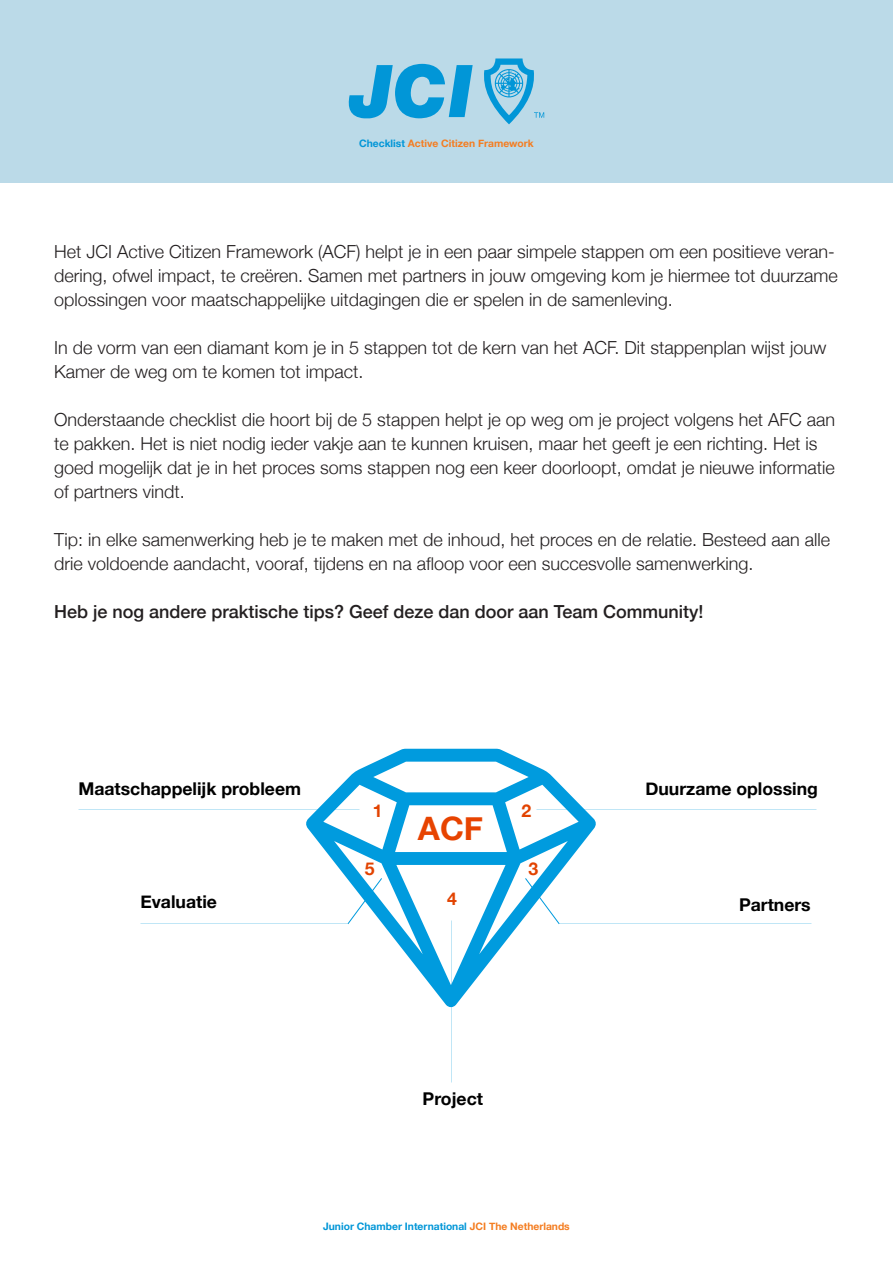
<style>
.page{position:relative;width:893px;height:1263px;background:#fff}
.page>*{position:absolute;margin:0;border:0;box-sizing:border-box;transform-origin:0 0}
.t1{font:700 32.25px "Helvetica Neue";color:#e74300}
.t2{font:300 18px/24px "Helvetica Neue";color:#231f20}
.t3{font:500 18px "Helvetica Neue";color:#231f20}
.t4{font:700 17.55px "Helvetica Neue";color:#000}
.t5{font:700 17.55px "Helvetica Neue";color:#e24301}
.t6{font:700 10.35px "Helvetica Neue";color:#0196d7}
.t7{font:700 10.35px "Helvetica Neue";color:#f47d21}
.s1{color:#0196d7}
.s2{color:#f47d21}
</style>
<div class="page">
<div style="left:0;top:0;width:893px;height:183px;background:#bbdae8"></div>
<svg style="left:349px;top:64px;width:124px;height:54px"></svg>
<svg style="left:484px;top:58px;width:60px;height:66px"></svg>
<svg style="left:305px;top:749px;width:292px;height:258px"></svg>
<svg style="left:525px;top:878px;width:34px;height:46px"></svg>
<svg style="left:141px;top:878px;width:241px;height:47px"></svg>
<p class="t7" style="left:359px;top:135px;width:176px"><span class="s1">Checklist</span> Active Citizen Framework</p>
<p class="t2" style="left:54px;top:238px;width:785px">Het JCI Active Citizen Framework (ACF) helpt je in een paar simpele stappen om een positieve veran&shy;dering, ofwel impact, te creëren. Samen met partners in jouw omgeving kom je hiermee tot duurzame oplossingen voor maatschappelijke uitdagingen die er spelen in de samenleving.</p>
<p class="t2" style="left:54px;top:334px;width:774px">In de vorm van een diamant kom je in 5 stappen tot de kern van het ACF. Dit stappenplan wijst jouw<br>Kamer de weg om te komen tot impact.</p>
<p class="t2" style="left:54px;top:406px;width:783px">Onderstaande checklist die hoort bij de 5 stappen helpt je op weg om je project volgens het AFC aan te pakken. Het is niet nodig ieder vakje aan te kunnen kruisen, maar het geeft je een richting. Het is goed mogelijk dat je in het proces soms stappen nog een keer doorloopt, omdat je nieuwe informatie of partners vindt.</p>
<p class="t2" style="left:54px;top:526px;width:778px">Tip: in elke samenwerking heb je te maken met de inhoud, het proces en de relatie. Besteed aan alle drie voldoende aandacht, vooraf, tijdens en na afloop voor een succesvolle samenwerking.</p>
<p class="t3" style="left:54px;top:597px;width:651px">Heb je nog andere praktische tips? Geef deze dan door aan Team Community!</p>
<p class="t4" style="left:78px;top:775px;width:224px">Maatschappelijk probleem</p>
<p class="t4" style="left:140px;top:888px;width:78px">Evaluatie</p>
<p class="t5" style="left:373px;top:797px;width:11px">1</p>
<p class="t5" style="left:521px;top:797px;width:11px">2</p>
<p class="t1" style="left:418px;top:803px;width:67px">ACF</p>
<p class="t5" style="left:365px;top:855px;width:11px">5</p>
<p class="t5" style="left:528px;top:855px;width:11px">3</p>
<p class="t5" style="left:447px;top:884px;width:11px">4</p>
<p class="t4" style="left:423px;top:1084px;width:62px">Project</p>
<p class="t6" style="left:323px;top:1218px;width:248px">Junior Chamber International <span class="s2">JCI The Netherlands</span></p>
<p class="t4" style="left:645px;top:775px;width:174px">Duurzame oplossing</p>
<p class="t4" style="left:739px;top:891px;width:73px">Partners</p>
</div>
